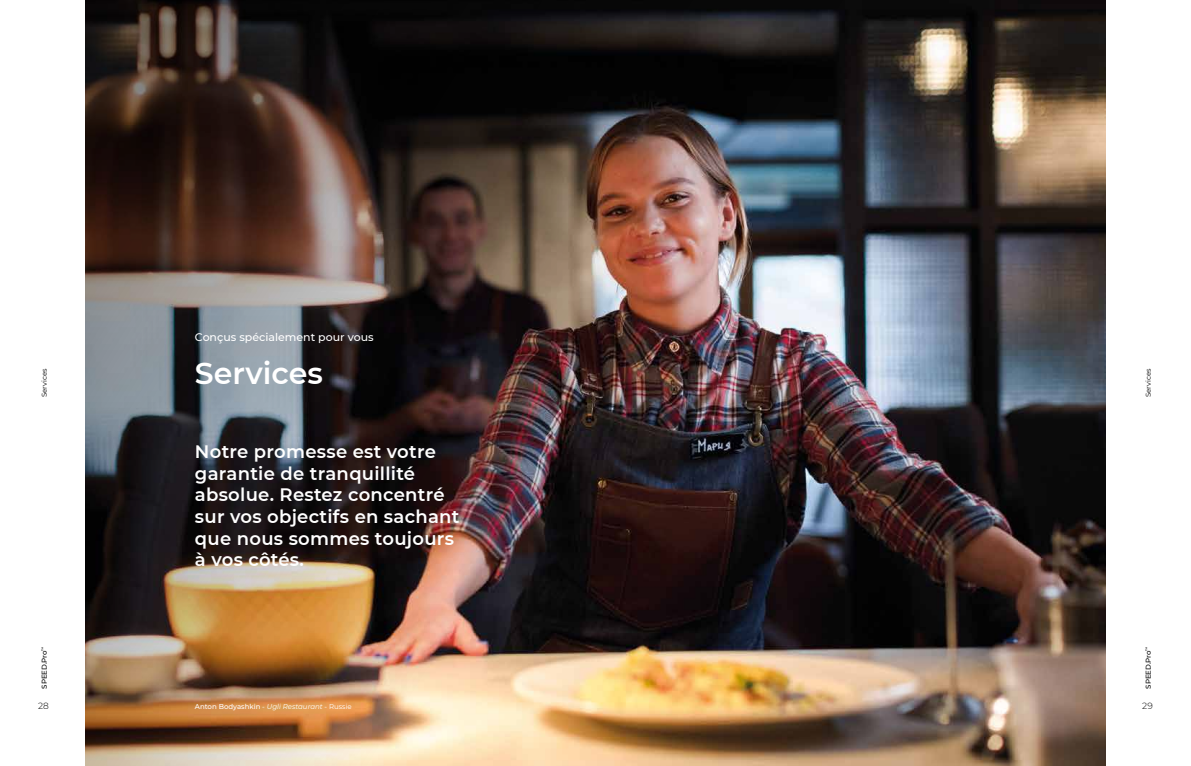
<style>
.page{position:relative;width:1191px;height:766px;background:#fff}
.page>*{position:absolute;margin:0;border:0;box-sizing:border-box;transform-origin:0 0}
.t1{font:600 30px "Montserrat";color:#fff}
.t2{font:600 18px/21.6px "Montserrat";letter-spacing:.015em;color:#fff}
.t3{font:500 11px "Montserrat";color:#fff}
.t4{font:300 9px "Montserrat";color:#000}
.t5{font:500 7px "Montserrat";color:#fff}
.t6{font:500 7px "Montserrat";letter-spacing:-.005em;color:#000}
.t7{font:7px "Montserrat";color:#000}
.s1{font-weight:400}
.s2{font-weight:400;font-style:italic}
</style>
<div class="page">
<img style="left:85px;top:0;width:1021px;height:765px">
<p class="t3" style="left:195px;top:329px;width:180px">Conçus spécialement pour vous</p>
<h1 class="t1" style="left:195px;top:352px;width:129px">Services</h1>
<p class="t7" style="left:40px;top:397px;width:30px;rotate:-90deg">Services</p>
<p class="t7" style="left:1143px;top:397px;width:30px;rotate:-90deg">Services</p>
<p class="t2" style="left:195px;top:440px;width:266px">Notre promesse est votre garantie de tranquillité absolue. Restez concentré sur vos objectifs en sachant que nous sommes toujours à vos côtés.</p>
<p class="t6" style="left:40px;top:688px;width:44px;rotate:-90deg">SPEED.Pro<sup>™</sup></p>
<p class="t6" style="left:1143px;top:688px;width:44px;rotate:-90deg">SPEED.Pro<sup>™</sup></p>
<p class="t4" style="left:1142px;top:699px;width:12px">29</p>
<p class="t4" style="left:38px;top:699px;width:12px">28</p>
<p class="t5" style="left:195px;top:701px;width:158px">Anton Bodyashkin <span class="s1">-</span> <span class="s2">Ugli Restaurant</span> <span class="s1">- Russie</span></p>
</div>
